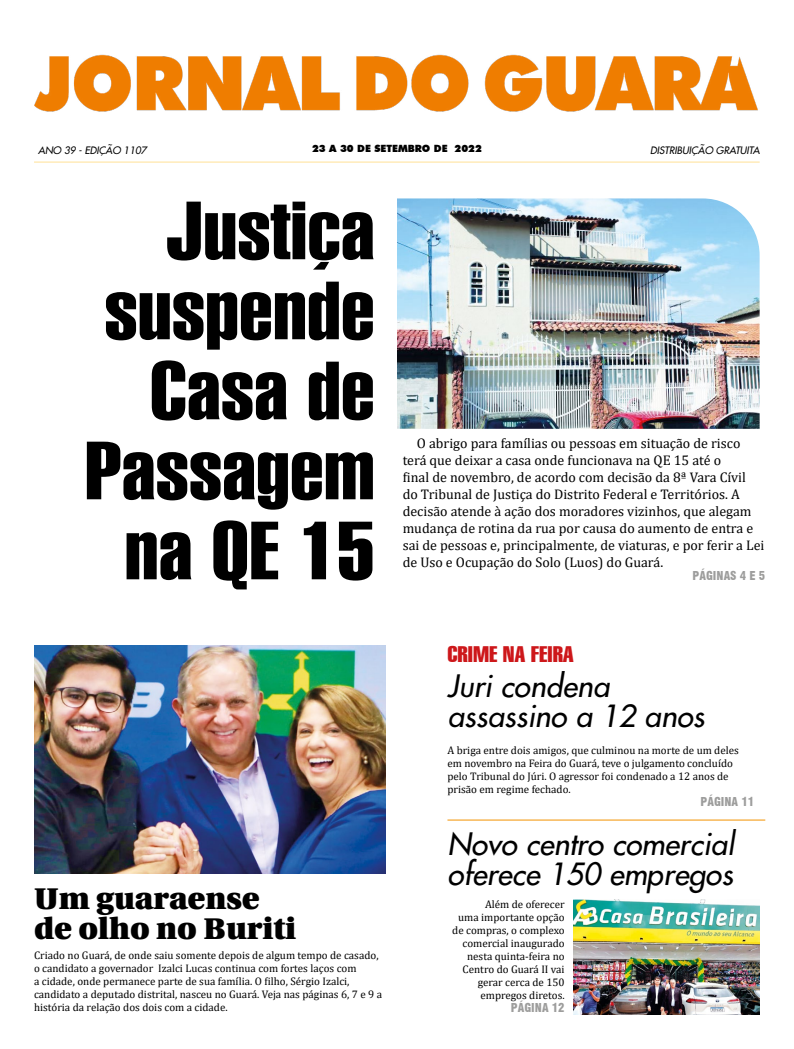
<style>
.page{position:relative;width:794px;height:1049px;background:#fff}
.page>*{position:absolute;margin:0;border:0;box-sizing:border-box;transform-origin:0 0}
.t1{font:80px/80px "Swiss 911 BT Extra Compressed";color:#000;text-align:right;scale:1.25 1}
.t2{font:italic 30px/30px "Futura 2";color:#000}
.t3{font:900 30px/30px "Utopia";color:#000}
.t4{font:22px "Swiss 911 BT Extra Compressed";color:#cd171a;scale:1.25 1}
.t5{font:14px/17px "Cambria";color:#000}
.t6{font:900 condensed 12px "Swiss 721 BT";color:#9d9d9c}
.t7{font:11px/13px "Cambria";color:#000}
.t8{font:italic 10px "Futura 2";color:#000}
.t9{font:900 10px "Futura BT";color:#000}
</style>
<div class="page">
<img style="left:34px;top:54px;width:724px;height:58px">
<hr style="left:34px;top:162px;width:725px;height:1px;background:#ffe195">
<img style="left:397px;top:198px;width:362px;height:231px">
<img style="left:34px;top:646px;width:352px;height:228px">
<img style="left:573px;top:900px;width:186px;height:115px">
<hr style="left:447px;top:819px;width:318px;height:1px;background:#f39200">
<p class="t8" style="left:38px;top:143px;width:110px">ANO 39 - EDIÇÃO 1107</p>
<p class="t9" style="left:312px;top:142px;width:171px">23 A 30 DE SETEMBRO DE 2022</p>
<p class="t8" style="left:650px;top:143px;width:111px">DISTRIBUIÇÃO GRATUITA</p>
<h1 class="t1" style="left:85px;top:192px;width:234px">Justiça suspende<br>Casa de<br>Passagem na QE 15</h1>
<p class="t5" style="left:403px;top:435px;width:363px;text-indent:14px">O abrigo para famílias ou pessoas em situação de risco terá que deixar a casa onde funcionava na QE 15 até o<br>final de novembro, de acordo com decisão da 8ª Vara Cívil do Tribunal de Justiça do Distrito Federal e Territórios. A decisão atende à ação dos moradores vizinhos, que alegam mudança de rotina da rua por causa do aumento de entra e sai de pessoas e, principalmente, de viaturas, e por ferir a Lei de Uso e Ocupação do Solo (Luos) do Guará.</p>
<p class="t6" style="left:692px;top:569px;width:74px">PÁGINAS 4 E 5</p>
<h2 class="t3" style="left:34px;top:884px;width:264px">Um guaraense de olho no Buriti</h2>
<p class="t7" style="left:34px;top:949px;width:349px">Criado no Guará, de onde saiu somente depois de algum tempo de casado, o candidato a governador Izalci Lucas continua com fortes laços com<br>a cidade, onde permanece parte de sua família. O filho, Sérgio Izalci, candidato a deputado distrital, nasceu no Guará. Veja nas páginas 6, 7 e 9 a história da relação dos dois com a cidade.</p>
<h3 class="t4" style="left:447px;top:642px;width:103px">CRIME NA FEIRA</h3>
<h2 class="t2" style="left:447px;top:671px;width:259px">Juri condena assassino a 12 anos</h2>
<p class="t7" style="left:447px;top:744px;width:293px">A briga entre dois amigos, que culminou na morte de um deles em novembro na Feira do Guará, teve o julgamento concluído pelo Tribunal do Júri. O agressor foi condenado a 12 anos de prisão em regime fechado.</p>
<p class="t6" style="left:700px;top:794px;width:55px">PÁGINA 11</p>
<h2 class="t2" style="left:447px;top:829px;width:288px">Novo centro comercial oferece 150 empregos</h2>
<p class="t7" style="left:452px;top:898px;width:114px;text-align:right">Além de oferecer<br>uma importante opção de compras, o complexo comercial inaugurado nesta quinta-feira no<br>Centro do Guará II vai gerar cerca de 150 empregos diretos.</p>
<p class="t6" style="left:511px;top:1001px;width:55px">PÁGINA 12</p>
</div>
